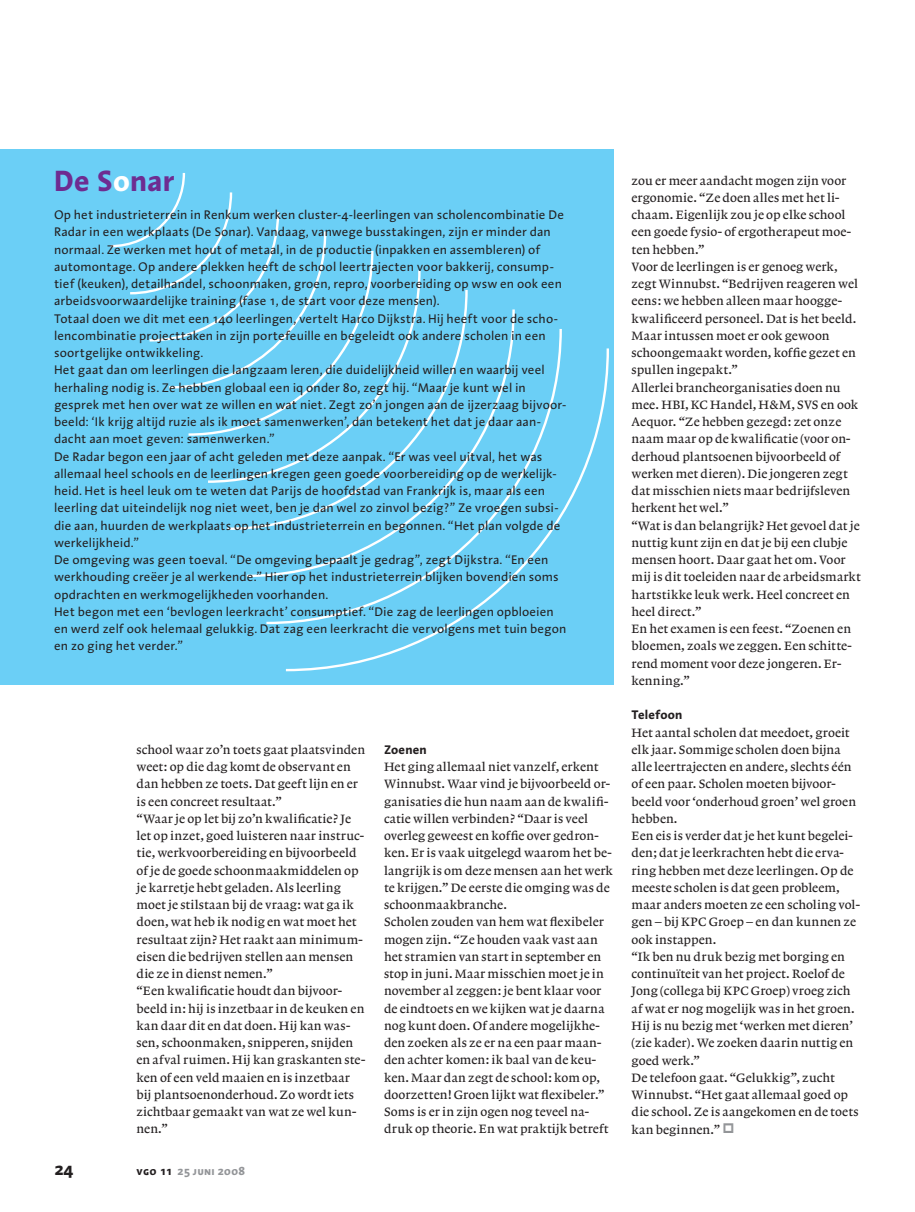
<style>
.page{position:relative;width:915px;height:1212px;background:#fff}
.page>*{position:absolute;margin:0;border:0;box-sizing:border-box;transform-origin:0 0}
.t1{font:700 30px "Linotype Aroma";letter-spacing:.005em;color:#6e2c91}
.t2{font:700 18px "Linotype Aroma";color:#231f20}
.t3{font:500 12.75px/17.2px "Lexicon No 1 Roman A";letter-spacing:.01em;color:#231f20}
.t4{font:12.75px/17.2px "Linotype Aroma";letter-spacing:.005em;color:#231f20}
.t5{font:700 12.75px "Linotype Aroma";letter-spacing:.01em;color:#231f20}
.t6{font:700 12px "Linotype Aroma SC";letter-spacing:.02em;color:#939598}
.s1{color:#fff}
.s2{color:#231f20}
</style>
<div class="page">
<div style="left:0;top:149px;width:613px;height:536px;background:#6bcff6"></div>
<svg style="left:111px;top:173px;width:497px;height:498px"></svg>
<h1 class="t1" style="left:54px;top:161px;width:122px">De S<span class="s1">o</span>nar</h1>
<p class="t4" style="left:54px;top:206px;width:513px">Op het industrieterrein in Renkum werken cluster-4-leerlingen van scholencombinatie De Radar in een werkplaats (De Sonar). Vandaag, vanwege busstakingen, zijn er minder dan normaal. Ze werken met hout of metaal, in de productie (inpakken en assembleren) of automontage. Op andere plekken heeft de school leertrajecten voor bakkerij, consump&shy;tief (keuken), detailhandel, schoonmaken, groen, repro, voorbereiding op wsw en ook een arbeidsvoorwaardelijke training (fase 1, de start voor deze mensen).<br>Totaal doen we dit met een 140 leerlingen, vertelt Harco Dijkstra. Hij heeft voor de scho&shy;lencombinatie projecttaken in zijn portefeuille en begeleidt ook andere scholen in een soortgelijke ontwikkeling.<br>Het gaat dan om leerlingen die langzaam leren, die duidelijkheid willen en waarbij veel herhaling nodig is. Ze hebben globaal een iq onder 80, zegt hij. “Maar je kunt wel in gesprek met hen over wat ze willen en wat niet. Zegt zo’n jongen aan de ijzerzaag bijvoor&shy;beeld: ‘Ik krijg altijd ruzie als ik moet samenwerken’, dan betekent het dat je daar aan&shy;dacht aan moet geven: samenwerken.”<br>De Radar begon een jaar of acht geleden met deze aanpak. “Er was veel uitval, het was allemaal heel schools en de leerlingen kregen geen goede voorbereiding op de werkelijk&shy;heid. Het is heel leuk om te weten dat Parijs de hoofdstad van Frankrijk is, maar als een leerling dat uiteindelijk nog niet weet, ben je dan wel zo zinvol bezig?” Ze vroegen subsi&shy;die aan, huurden de werkplaats op het industrieterrein en begonnen. “Het plan volgde de werkelijkheid.”<br>De omgeving was geen toeval. “De omgeving bepaalt je gedrag”, zegt Dijkstra. “En een werkhouding creëer je al werkende.” Hier op het industrieterrein blijken bovendien soms opdrachten en werkmogelijkheden voorhanden.<br>Het begon met een ‘bevlogen leerkracht’ consumptief. “Die zag de leerlingen opbloeien en werd zelf ook helemaal gelukkig. Dat zag een leerkracht die vervolgens met tuin begon en zo ging het verder.”</p>
<p class="t3" style="left:136px;top:741px;width:230px">school waar zo’n toets gaat plaatsvinden weet: op die dag komt de observant en dan hebben ze toets. Dat geeft lijn en er is een concreet resultaat.”<br>“Waar je op let bij zo’n kwalificatie? Je let op inzet, goed luisteren naar instruc&shy;tie, werkvoorbereiding en bijvoorbeeld of je de goede schoonmaakmiddelen op je karretje hebt geladen. Als leerling moet je stilstaan bij de vraag: wat ga ik doen, wat heb ik nodig en wat moet het resultaat zijn? Het raakt aan minimum&shy;eisen die bedrijven stellen aan mensen die ze in dienst nemen.”<br>“Een kwalificatie houdt dan bijvoor&shy;beeld in: hij is inzetbaar in de keuken en kan daar dit en dat doen. Hij kan was&shy;sen, schoonmaken, snipperen, snijden en afval ruimen. Hij kan graskanten ste&shy;ken of een veld maaien en is inzetbaar bij plantsoenonderhoud. Zo wordt iets zichtbaar gemaakt van wat ze wel kun&shy;nen.”</p>
<p class="t5" style="left:384px;top:741px;width:44px">Zoenen</p>
<p class="t3" style="left:384px;top:758px;width:230px">Het ging allemaal niet vanzelf, erkent Winnubst. Waar vind je bijvoorbeeld or&shy;ganisaties die hun naam aan de kwalifi&shy;catie willen verbinden? “Daar is veel overleg geweest en koffie over gedron&shy;ken. Er is vaak uitgelegd waarom het be&shy;langrijk is om deze mensen aan het werk te krijgen.” De eerste die omging was de schoonmaakbranche.<br>Scholen zouden van hem wat flexibeler mogen zijn. “Ze houden vaak vast aan het stramien van start in september en stop in juni. Maar misschien moet je in november al zeggen: je bent klaar voor de eindtoets en we kijken wat je daarna nog kunt doen. Of andere mogelijkhe&shy;den zoeken als ze er na een paar maan&shy;den achter komen: ik baal van de keu&shy;ken. Maar dan zegt de school: kom op, doorzetten! Groen lijkt wat flexibeler.” Soms is er in zijn ogen nog teveel na&shy;druk op theorie. En wat praktijk betreft</p>
<h2 class="t2" style="left:54px;top:1156px;width:21px">24</h2>
<p class="t6" style="left:136px;top:1163px;width:110px"><span class="s2">vgo 11</span> 25 juni 2008</p>
<p class="t3" style="left:631px;top:172px;width:231px">zou er meer aandacht mogen zijn voor ergonomie. “Ze doen alles met het li&shy;chaam. Eigenlijk zou je op elke school een goede fysio- of ergotherapeut moe&shy;ten hebben.”<br>Voor de leerlingen is er genoeg werk, zegt Winnubst. “Bedrijven reageren wel eens: we hebben alleen maar hoogge&shy;kwalificeerd personeel. Dat is het beeld.<br>Maar intussen moet er ook gewoon schoongemaakt worden, koffie gezet en spullen ingepakt.”<br>Allerlei brancheorganisaties doen nu mee. HBI, KC Handel, H&amp;M, SVS en ook Aequor. “Ze hebben gezegd: zet onze naam maar op de kwalificatie (voor on&shy;derhoud plantsoenen bijvoorbeeld of werken met dieren). Die jongeren zegt dat misschien niets maar bedrijfsleven herkent het wel.”<br>“Wat is dan belangrijk? Het gevoel dat je nuttig kunt zijn en dat je bij een clubje mensen hoort. Daar gaat het om. Voor mij is dit toeleiden naar de arbeidsmarkt hartstikke leuk werk. Heel concreet en heel direct.”<br>En het examen is een feest. “Zoenen en bloemen, zoals we zeggen. Een schitte&shy;rend moment voor deze jongeren. Er&shy;kenning.”</p>
<p class="t5" style="left:631px;top:706px;width:52px">Telefoon</p>
<p class="t3" style="left:631px;top:724px;width:230px">Het aantal scholen dat meedoet, groeit elk jaar. Sommige scholen doen bijna alle leertrajecten en andere, slechts één of een paar. Scholen moeten bijvoor&shy;beeld voor ‘onderhoud groen’ wel groen hebben.<br>Een eis is verder dat je het kunt begelei&shy;den; dat je leerkrachten hebt die erva&shy;ring hebben met deze leerlingen. Op de meeste scholen is dat geen probleem, maar anders moeten ze een scholing vol&shy;gen – bij KPC Groep – en dan kunnen ze ook instappen.<br>“Ik ben nu druk bezig met borging en continuïteit van het project. Roelof de Jong (collega bij KPC Groep) vroeg zich af wat er nog mogelijk was in het groen.<br>Hij is nu bezig met ‘werken met dieren’ (zie kader). We zoeken daarin nuttig en goed werk.”<br>De telefoon gaat. “Gelukkig”, zucht Winnubst. “Het gaat allemaal goed op die school. Ze is aangekomen en de toets kan beginnen.”</p>
</div>
